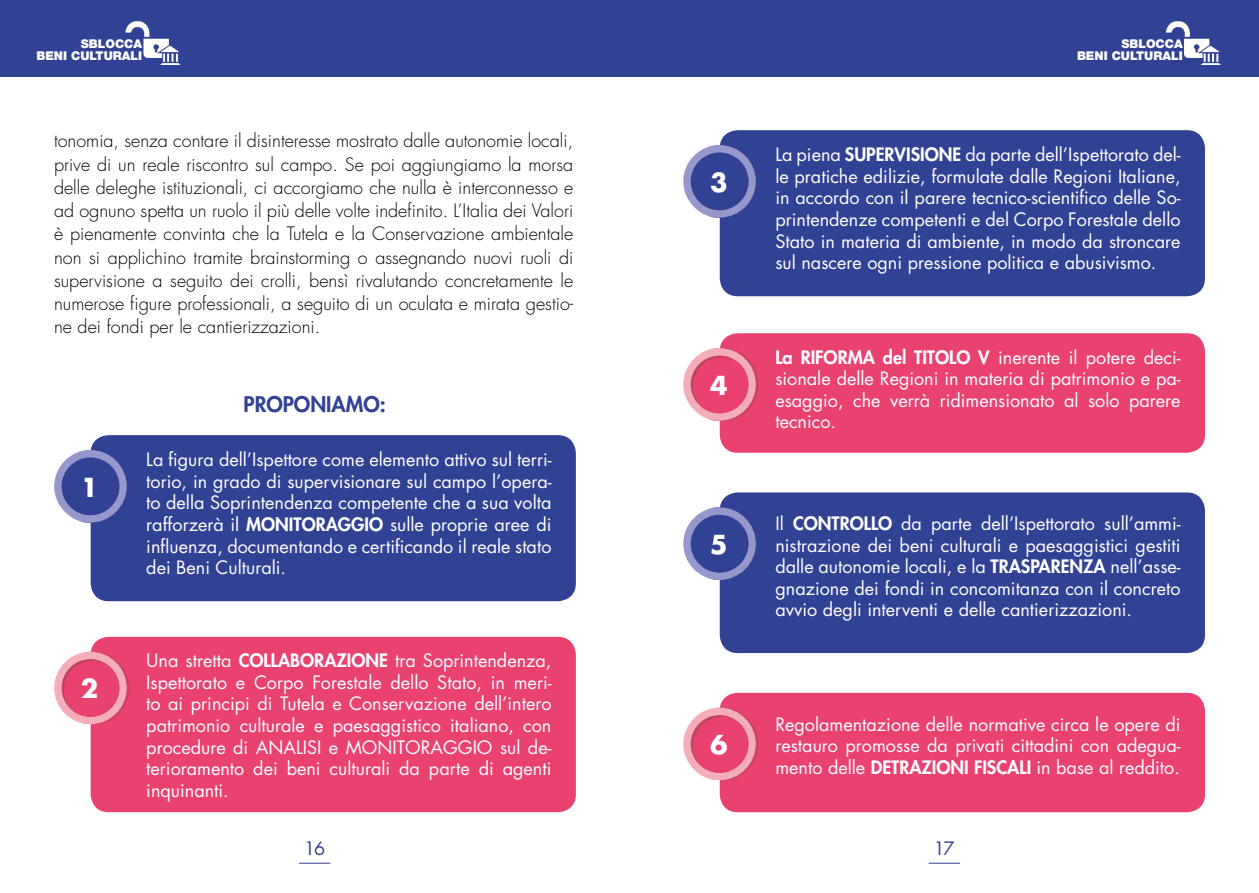
<style>
.page{position:relative;width:1259px;height:893px;background:#fff}
.page>*{position:absolute;margin:0;border:0;box-sizing:border-box;transform-origin:0 0}
.t1{font:700 25.5px "Futura Std";color:#fff}
.t2{font:800 21px "Futura Std";color:#314194}
.t3{font:18px/21.6px "Futura Std";color:#fff;text-align:justify}
.t4{font:300 18px/23.2px "Futura Std";color:#000;text-align:justify}
.t5{font:18px "Futura Std";color:#314194}
.t6{font:900 12.15px/12.3px "Helvetica Neue LT Std";color:#fff;text-align:right}
.s1{font-weight:800}
</style>
<div class="page">
<div style="left:0;top:0;width:1259px;height:77px;background:#314194"></div>
<svg style="left:1166px;top:21px;width:55px;height:44px"></svg>
<svg style="left:125px;top:21px;width:56px;height:44px"></svg>
<hr style="left:928px;top:863px;width:32px;height:1px;background:#314194">
<hr style="left:299px;top:863px;width:31px;height:1px;background:#314194">
<div style="left:91px;top:435px;width:485px;height:166px;background:#314194;border-radius:18px"></div>
<div style="left:91px;top:637px;width:485px;height:175px;background:#e94271;border-radius:18px"></div>
<div style="left:57px;top:450px;width:72px;height:73px;background:#314194;opacity:.75"></div>
<svg style="left:54px;top:450px;width:73px;height:73px"></svg>
<div style="left:57px;top:652px;width:72px;height:72px;background:#c2435f;opacity:.75"></div>
<svg style="left:54px;top:652px;width:73px;height:72px"></svg>
<svg style="left:64px;top:459px;width:55px;height:64px"></svg>
<svg style="left:64px;top:661px;width:55px;height:65px"></svg>
<div style="left:720px;top:130px;width:485px;height:166px;background:#314194;border-radius:18px"></div>
<div style="left:686px;top:145px;width:72px;height:73px;background:#314194;opacity:.75"></div>
<div style="left:683px;top:145px;width:73px;height:73px;background:#9697cb;border-radius:50%"></div>
<svg style="left:690px;top:152px;width:58px;height:58px"></svg>
<svg style="left:693px;top:154px;width:55px;height:64px"></svg>
<div style="left:720px;top:492px;width:485px;height:161px;background:#314194;border-radius:18px"></div>
<div style="left:686px;top:507px;width:72px;height:73px;background:#314194;opacity:.75"></div>
<div style="left:683px;top:507px;width:73px;height:73px;background:#9697cb;border-radius:50%"></div>
<svg style="left:690px;top:515px;width:58px;height:57px"></svg>
<svg style="left:693px;top:517px;width:55px;height:63px"></svg>
<div style="left:720px;top:333px;width:485px;height:120px;background:#e94271;border-radius:18px"></div>
<div style="left:686px;top:348px;width:72px;height:73px;background:#c2435f;opacity:.75"></div>
<svg style="left:683px;top:348px;width:73px;height:73px"></svg>
<svg style="left:693px;top:357px;width:55px;height:66px"></svg>
<div style="left:720px;top:693px;width:485px;height:119px;background:#e94271;border-radius:18px"></div>
<div style="left:686px;top:707px;width:72px;height:73px;background:#c2435f;opacity:.75"></div>
<div style="left:683px;top:708px;width:73px;height:72px;background:#f5adb9;border-radius:50%"></div>
<svg style="left:690px;top:715px;width:58px;height:58px"></svg>
<svg style="left:693px;top:717px;width:55px;height:65px"></svg>
<p class="t6" style="left:37px;top:37px;width:107px">SBLOCCA<br>BENI CULTURALI</p>
<p class="t4" style="left:54px;top:130px;width:521px">tonomia, senza contare il disinteresse mostrato dalle autonomie locali, prive di un reale riscontro sul campo. Se poi aggiungiamo la morsa delle deleghe istituzionali, ci accorgiamo che nulla è interconnesso e ad ognuno spetta un ruolo il più delle volte indefinito. L’Italia dei Valori è pienamente convinta che la Tutela e la Conservazione ambientale non si applichino tramite brainstorming o assegnando nuovi ruoli di supervisione a seguito dei crolli, bensì rivalutando concretamente le numerose figure professionali, a seguito di un oculata e mirata gestio&shy;ne dei fondi per le cantierizzazioni.</p>
<h1 class="t1" style="left:81px;top:470px;width:19px">1</h1>
<h1 class="t1" style="left:81px;top:672px;width:19px">2</h1>
<p class="t2" style="left:244px;top:390px;width:144px">PROPONIAMO:</p>
<p class="t3" style="left:146px;top:449px;width:407px">La figura dell’Ispettore come elemento attivo sul terri&shy;torio, in grado di supervisionare sul campo l’opera&shy;to della Soprintendenza competente che a sua volta rafforzerà il <span class="s1">MONITORAGGIO</span> sulle proprie aree di influenza, documentando e certificando il reale stato dei Beni Culturali.</p>
<p class="t3" style="left:146px;top:650px;width:407px">Una stretta <span class="s1">COLLABORAZIONE</span> tra Soprintendenza, Ispettorato e Corpo Forestale dello Stato, in meri&shy;to ai principi di Tutela e Conservazione dell’intero patrimonio culturale e paesaggistico italiano, con procedure di ANALISI e MONITORAGGIO sul de&shy;terioramento dei beni culturali da parte di agenti inquinanti.</p>
<h1 class="t1" style="left:710px;top:165px;width:19px">3</h1>
<h1 class="t1" style="left:710px;top:368px;width:19px">4</h1>
<h1 class="t1" style="left:710px;top:528px;width:19px">5</h1>
<h1 class="t1" style="left:710px;top:728px;width:19px">6</h1>
<p class="t6" style="left:1077px;top:37px;width:107px">SBLOCCA<br>BENI CULTURALI</p>
<p class="t3" style="left:775px;top:144px;width:407px">La piena <span class="s1">SUPERVISIONE</span> da parte dell’Ispettorato del&shy;le pratiche edilizie, formulate dalle Regioni Italiane, in accordo con il parere tecnico-scientifico delle So&shy;printendenze competenti e del Corpo Forestale dello Stato in materia di ambiente, in modo da stroncare sul nascere ogni pressione politica e abusivismo.</p>
<p class="t3" style="left:775px;top:346px;width:407px"><span class="s1">La RIFORMA del TITOLO V</span> inerente il potere deci&shy;sionale delle Regioni in materia di patrimonio e pa&shy;esaggio, che verrà ridimensionato al solo parere tecnico.</p>
<p class="t3" style="left:775px;top:513px;width:407px">Il <span class="s1">CONTROLLO</span> da parte dell’Ispettorato sull’ammi&shy;nistrazione dei beni culturali e paesaggistici gestiti dalle autonomie locali, e la <span class="s1">TRASPARENZA</span> nell’asse&shy;gnazione dei fondi in concomitanza con il concreto avvio degli interventi e delle cantierizzazioni.</p>
<p class="t3" style="left:775px;top:713px;width:407px">Regolamentazione delle normative circa le opere di restauro promosse da privati cittadini con adegua&shy;mento delle <span class="s1">DETRAZIONI FISCALI</span> in base al reddito.</p>
<p class="t5" style="left:304px;top:837px;width:23px">16</p>
<p class="t5" style="left:933px;top:837px;width:22px">17</p>
</div>
